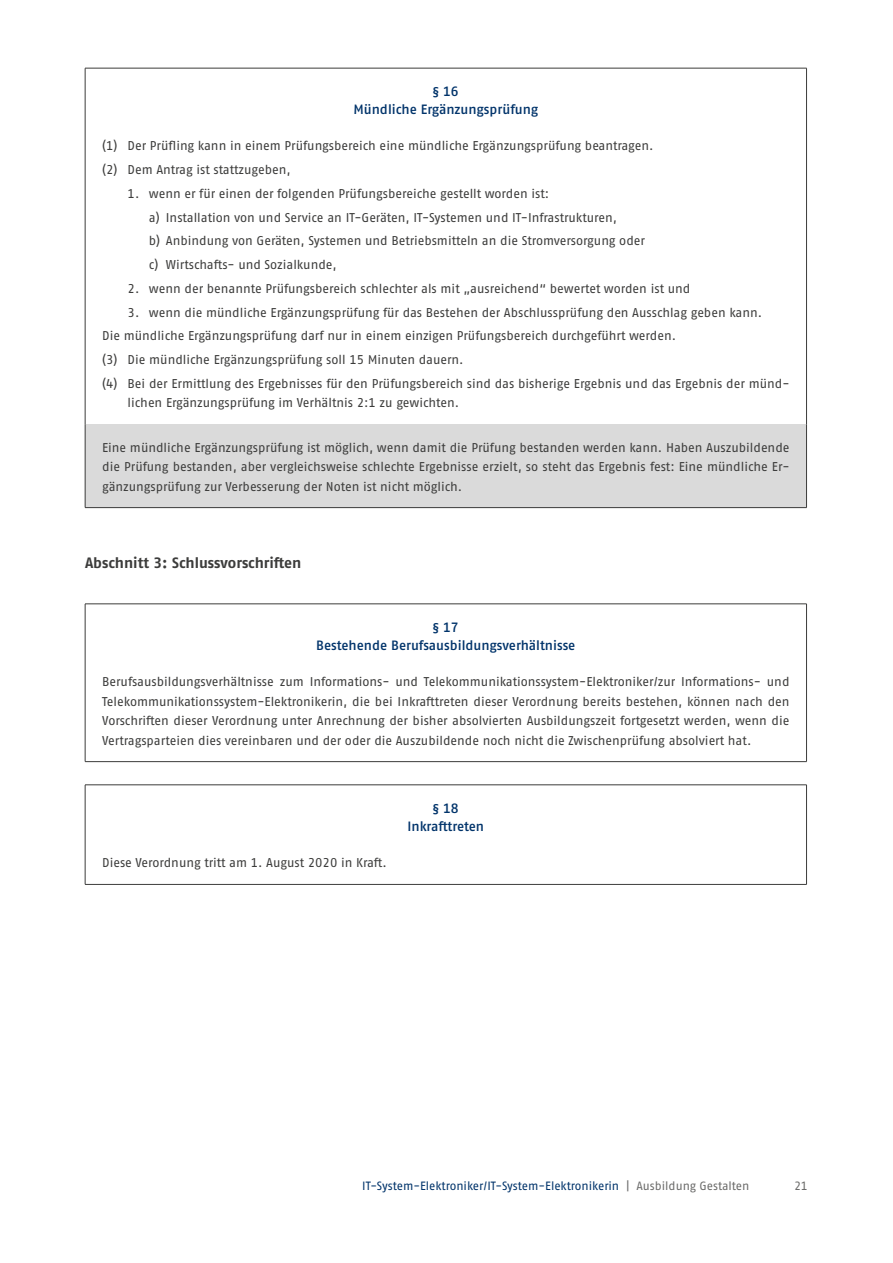
<style>
.page{position:relative;width:893px;height:1263px;background:#fff}
.page>*{position:absolute;margin:0;border:0;box-sizing:border-box;transform-origin:0 0}
.id959{font:700 15px "Fago Pro";color:#3c3c3b}
.id279{font:500 13.5px/18px "Fago Pro";letter-spacing:-.005em;color:#00336a;text-align:center}
.id255{font:12.75px/19.5px "Fago Pro";letter-spacing:-.005em;color:#3c3c3b;text-align:justify}
.id908{font:12.75px "Fago Pro";letter-spacing:-.005em;color:#3c3c3b}
.id1131{font:12.75px "Fago Pro";letter-spacing:-.005em;color:#3c3c3b}
.t1{font:12px "Fago Pro";letter-spacing:-.005em;color:#00336a}
.t2{font:12px "Fago Pro";color:#6b6b6a}
.s1{color:#6b6b6a}
</style>
<div class="page">
<div style="left:85px;top:424px;width:721px;height:84px;background:#dadada"></div>
<hr style="left:85px;top:68px;width:722px;height:1px;background:#3c3c3b">
<hr style="left:85px;top:68px;width:1px;height:356px;background:#3c3c3b">
<hr style="left:806px;top:68px;width:1px;height:356px;background:#3c3c3b">
<hr style="left:85px;top:424px;width:1px;height:83px;background:#3c3c3b">
<hr style="left:806px;top:424px;width:1px;height:83px;background:#3c3c3b">
<hr style="left:85px;top:507px;width:722px;height:1px;background:#3c3c3b">
<hr style="left:85px;top:604px;width:722px;height:1px;background:#3c3c3b">
<hr style="left:85px;top:604px;width:1px;height:157px;background:#3c3c3b">
<hr style="left:806px;top:604px;width:1px;height:157px;background:#3c3c3b">
<hr style="left:85px;top:761px;width:722px;height:1px;background:#3c3c3b">
<hr style="left:85px;top:784px;width:722px;height:1px;background:#3c3c3b">
<hr style="left:85px;top:785px;width:1px;height:99px;background:#3c3c3b">
<hr style="left:806px;top:785px;width:1px;height:99px;background:#3c3c3b">
<hr style="left:85px;top:884px;width:722px;height:1px;background:#3c3c3b">
<p class="id279" style="left:354px;top:82px;width:186px">§ 16<br>Mündliche Ergänzungsprüfung</p>
<p class="id255" style="left:102px;top:136px;width:553px">(1) Der Prüfling kann in einem Prüfungsbereich eine mündliche Ergänzungsprüfung beantragen.</p>
<p class="id255" style="left:102px;top:160px;width:190px">(2) Dem Antrag ist stattzugeben,</p>
<p class="id908" style="left:128px;top:186px;width:423px">1. wenn er für einen der folgenden Prüfungsbereiche gestellt worden ist:</p>
<p class="id1131" style="left:149px;top:210px;width:470px">a) Installation von und Service an IT-Geräten, IT-Systemen und IT-Infrastrukturen,</p>
<p class="id1131" style="left:149px;top:233px;width:498px">b) Anbindung von Geräten, Systemen und Betriebsmitteln an die Stromversorgung oder</p>
<p class="id1131" style="left:149px;top:257px;width:189px">c) Wirtschafts- und Sozialkunde,</p>
<p class="id908" style="left:128px;top:281px;width:564px">2. wenn der benannte Prüfungsbereich schlechter als mit „ausreichend“ bewertet worden ist und</p>
<p class="id908" style="left:128px;top:305px;width:636px">3. wenn die mündliche Ergänzungsprüfung für das Bestehen der Abschlussprüfung den Ausschlag geben kann.</p>
<p class="id255" style="left:102px;top:326px;width:575px">Die mündliche Ergänzungsprüfung darf nur in einem einzigen Prüfungsbereich durchgeführt werden.</p>
<p class="id255" style="left:102px;top:350px;width:363px">(3) Die mündliche Ergänzungsprüfung soll 15 Minuten dauern.</p>
<p class="id255" style="left:128px;top:374px;width:663px;text-indent:-26px">(4) Bei der Ermittlung des Ergebnisses für den Prüfungsbereich sind das bisherige Ergebnis und das Ergebnis der münd&shy;lichen Ergänzungsprüfung im Verhältnis 2:1 zu gewichten.</p>
<p class="id255" style="left:102px;top:437px;width:689px">Eine mündliche Ergänzungsprüfung ist möglich, wenn damit die Prüfung bestanden werden kann. Haben Auszubildende die Prüfung bestanden, aber vergleichsweise schlechte Ergebnisse erzielt, so steht das Ergebnis fest: Eine mündliche Er&shy;gänzungsprüfung zur Verbesserung der Noten ist nicht möglich.</p>
<p class="id959" style="left:85px;top:554px;width:218px">Abschnitt 3: Schlussvorschriften</p>
<p class="id279" style="left:316px;top:618px;width:261px">§ 17<br>Bestehende Berufsausbildungsverhältnisse</p>
<p class="id255" style="left:102px;top:672px;width:689px">Berufsausbildungsverhältnisse zum Informations- und Telekommunikationssystem-Elektroniker/zur Informations- und Telekommunikationssystem-Elektronikerin, die bei Inkrafttreten dieser Verordnung bereits bestehen, können nach den Vorschriften dieser Verordnung unter Anrechnung der bisher absolvierten Ausbildungszeit fortgesetzt werden, wenn die Vertragsparteien dies vereinbaren und der oder die Auszubildende noch nicht die Zwischenprüfung absolviert hat.</p>
<p class="id255" style="left:102px;top:853px;width:286px">Diese Verordnung tritt am 1. August 2020 in Kraft.</p>
<p class="id279" style="left:407px;top:799px;width:78px">§ 18<br>Inkrafttreten</p>
<p class="t1" style="left:362px;top:1178px;width:389px">IT-System-Elektroniker/IT-System-Elektronikerin <span class="s1">| Ausbildung Gestalten</span></p>
<p class="t2" style="left:794px;top:1178px;width:15px">21</p>
</div>
